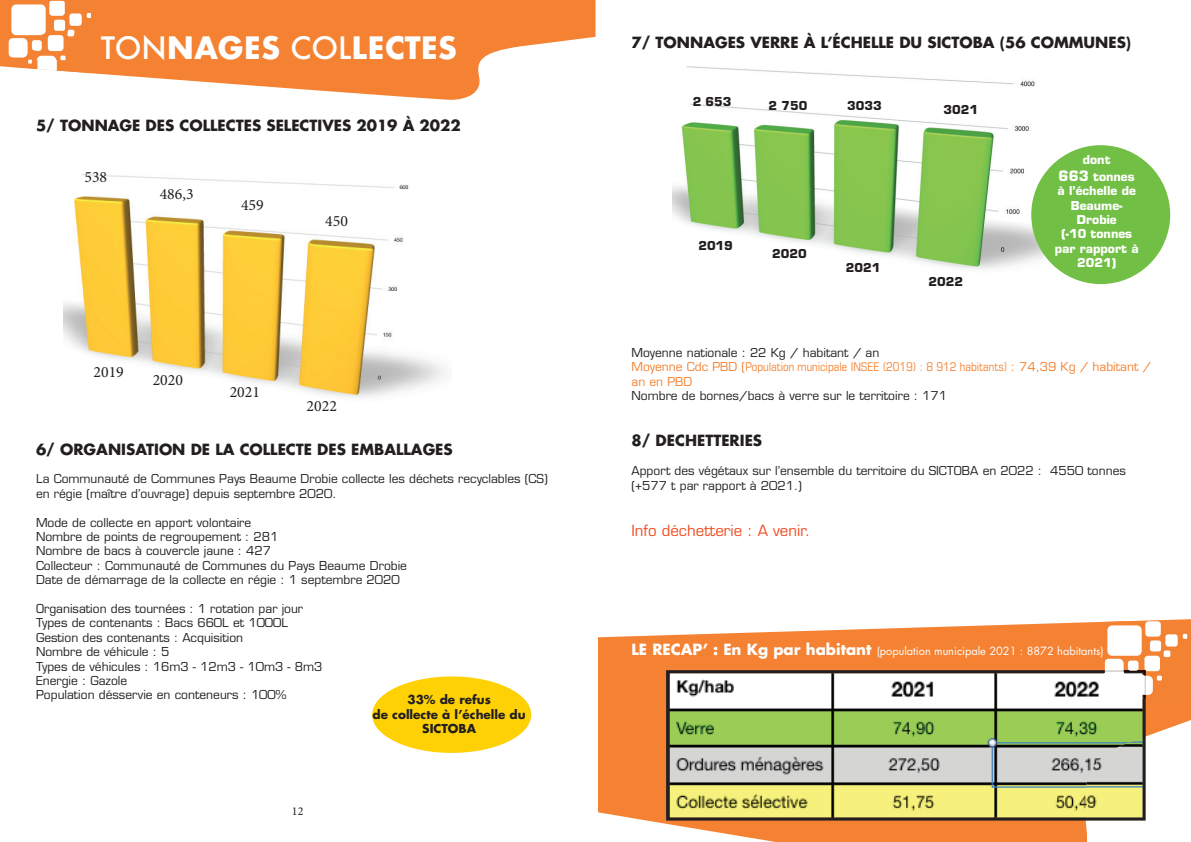
<style>
.page{position:relative;width:1191px;height:842px;background:#fff}
.page>*{position:absolute;margin:0;border:0;box-sizing:border-box;transform-origin:0 0}
.t1{font:700 30px "Futura";color:#fff}
.t2{font:15.8px "Minion Pro";color:#231f20}
.t3{font:700 15px "Futura Std";color:#231f20}
.t4{font:15px "Eurostile LT Std";color:#f04d22}
.t5{font:12px/14.4px "Eurostile LT Std";color:#231f20}
.t6{font:condensed 12px/14.4px "Eurostile LT Std";color:#f48232}
.t7{font:700 12px/14.4px "Eurostile LT Std";color:#fff;text-align:center}
.t8{font:700 12px/14.4px "Futura Std";color:#231f20;text-align:center}
.t9{font:700 12px "Eurostile LT Std";color:#231f20}
.t10{font:12px "Minion Pro";color:#231f20}
.t11{font:11px "Futura Std";color:#fff}
.s1{font-weight:500}
.s2{font-size:14px}
.s3{font-stretch:normal;color:#231f20}
.s4{font-stretch:normal}
.s5{font-weight:700;font-size:15px}
</style>
<div class="page">
<div style="left:372px;top:676px;width:159px;height:77px;background:#fed105;border-radius:50%"></div>
<svg style="left:0;top:0;width:595px;height:100px;fill:#f48232"></svg>
<svg style="left:598px;top:619px;width:593px;height:223px;fill:#f48232"></svg>
<img style="left:63px;top:174px;width:386px;height:224px">
<img style="left:672px;top:66px;width:371px;height:203px">
<div style="left:1031px;top:145px;width:139px;height:139px;background:#71bf44;border-radius:50%"></div>
<img style="left:9px;top:73px;width:24px;height:5px">
<img style="left:33px;top:73px;width:58px;height:5px">
<img style="left:9px;top:1px;width:82px;height:72px">
<img style="left:36px;top:34px;width:55px;height:26px">
<svg style="left:666px;top:670px;width:479px;height:150px"></svg>
<img style="left:1104px;top:621px;width:83px;height:77px">
<img style="left:1104px;top:670px;width:41px;height:28px">
<img style="left:1104px;top:672px;width:40px;height:26px">
<h1 class="t1" style="left:101px;top:26px;width:358px"><span class="s1">TON</span>NAGES <span class="s1">COL</span>LECTES</h1>
<p class="t3" style="left:36px;top:116px;width:426px">5/ TONNAGE DES COLLECTES SELECTIVES 2019 À 2022</p>
<h2 class="t2" style="left:84px;top:166px;width:24px">538</h2>
<h2 class="t2" style="left:160px;top:183px;width:35px">486,3</h2>
<h2 class="t2" style="left:241px;top:194px;width:24px">459</h2>
<h2 class="t2" style="left:325px;top:210px;width:24px">450</h2>
<h2 class="t2" style="left:94px;top:361px;width:32px">2019</h2>
<h2 class="t2" style="left:153px;top:369px;width:32px">2020</h2>
<h2 class="t2" style="left:230px;top:382px;width:32px">2021</h2>
<h2 class="t2" style="left:307px;top:395px;width:32px">2022</h2>
<p class="t3" style="left:36px;top:439px;width:418px">6/ ORGANISATION DE LA COLLECTE DES EMBALLAGES</p>
<p class="t5" style="left:36px;top:472px;width:513px">La Communauté de Communes Pays Beaume Drobie collecte les déchets recyclables (CS) en régie (maître d’ouvrage) depuis septembre 2020.</p>
<p class="t5" style="left:36px;top:515px;width:372px">Mode de collecte en apport volontaire<br>Nombre de points de regroupement : 281<br>Nombre de bacs à couvercle jaune : 427<br>Collecteur : Communauté de Communes du Pays Beaume Drobie Date de démarrage de la collecte en régie : 1 septembre 2020</p>
<p class="t5" style="left:36px;top:601px;width:288px">Organisation des tournées : 1 rotation par jour Types de contenants : Bacs 660L et 1000L Gestion des contenants : Acquisition<br>Nombre de véhicule : 5<br>Types de véhicules : 16m3 - 12m3 - 10m3 - 8m3<br>Energie : Gazole<br>Population désservie en conteneurs : 100%</p>
<p class="t8" style="left:373px;top:693px;width:155px">33% de refus<br>de collecte à l’échelle du<br>SICTOBA</p>
<p class="t10" style="left:292px;top:803px;width:13px">12</p>
<p class="t3" style="left:631px;top:33px;width:501px">7/ TONNAGES VERRE À L’ÉCHELLE DU SICTOBA (56 COMMUNES)</p>
<p class="t9" style="left:692px;top:94px;width:40px">2 653</p>
<p class="t9" style="left:768px;top:98px;width:40px">2 750</p>
<p class="t9" style="left:847px;top:98px;width:36px">3033</p>
<p class="t9" style="left:943px;top:102px;width:36px">3021</p>
<p class="t9" style="left:698px;top:238px;width:36px">2019</p>
<p class="t9" style="left:772px;top:246px;width:36px">2020</p>
<p class="t9" style="left:846px;top:260px;width:36px">2021</p>
<p class="t9" style="left:928px;top:274px;width:36px">2022</p>
<p class="t7" style="left:1058px;top:151px;width:78px;line-height:16.8px">dont<br><span class="s2">663</span> tonnes</p>
<p class="t7" style="left:1054px;top:184px;width:86px">à l’échelle de<br>Beaume-<br>Drobie<br>(-10 tonnes par rapport à<br>2021)</p>
<p class="t6" style="left:631px;top:345px;width:521px"><span class="s3">Moyenne nationale : 22 Kg / habitant / an<br></span><span class="s4">Moyenne Cdc PBD (</span>Population municipale INSEE (2019) : 8 912 habitants) <span class="s4">: 74,39 Kg / habitant / an en PBD</span></p>
<p class="t5" style="left:631px;top:389px;width:317px">Nombre de bornes/bacs à verre sur le territoire : 171</p>
<p class="t3" style="left:631px;top:431px;width:132px">8/ DECHETTERIES</p>
<p class="t5" style="left:631px;top:464px;width:496px">Apport des végétaux sur l’ensemble du territoire du SICTOBA en 2022 : 4550 tonnes (+577 t par rapport à 2021.)</p>
<p class="t4" style="left:631px;top:522px;width:180px">Info déchetterie : A venir.</p>
<p class="t11" style="left:631px;top:644px;width:473px"><span class="s5">LE RECAP’ : En Kg par habitant</span> (population municipale 2021 : 8872 habitants)</p>
</div>
